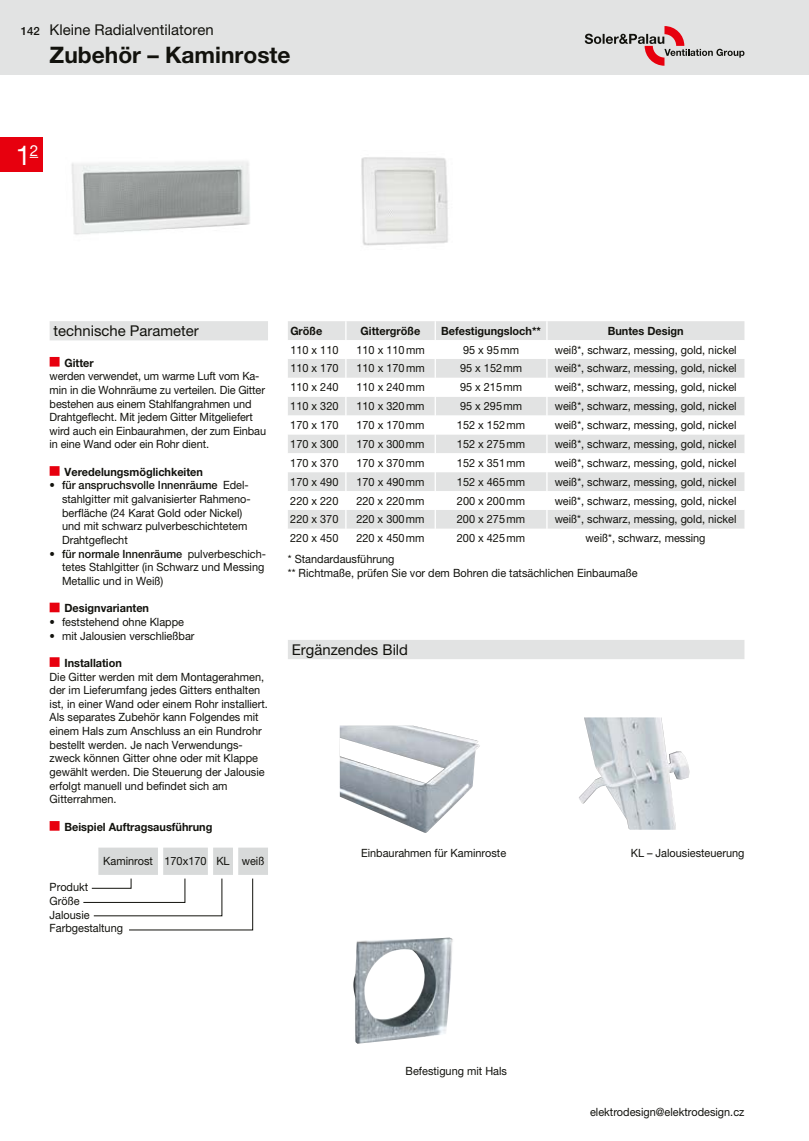
<style>
.page{position:relative;width:809px;height:1141px;background:#fff}
.page>*{position:absolute;margin:0;border:0;box-sizing:border-box;transform-origin:0 0}
.t1{font:27.12px "Helvetica Neue LT Pro";color:#fff}
.t2{font:700 22.75px "Helvetica Neue LT Pro";color:#12120d}
.t3{font:14.88px "Helvetica Neue LT Pro";color:#12120d}
.t4{font:11.38px/13.7px "Helvetica Neue LT Pro";color:#12120d;scale:.96 1}
.t5{font:700 11.38px "Helvetica Neue LT Pro";color:#12120d;scale:.96 1}
.t6{font:500 11.38px "Helvetica Neue LT Pro";color:#12120d}
.s1{font-weight:500}
</style>
<div class="page">
<div style="left:0;top:0;width:809px;height:74px;background:#e2e3e3"></div>
<svg style="left:584px;top:26px;width:160px;height:40px"></svg>
<div style="left:0;top:138px;width:42px;height:34px;background:#e7000e"></div>
<img style="left:361px;top:157px;width:87px;height:89px">
<img style="left:71px;top:161px;width:179px;height:74px">
<img style="left:340px;top:726px;width:140px;height:107px">
<img style="left:579px;top:717px;width:110px;height:113px">
<div style="left:50px;top:321px;width:218px;height:19px;background:#e2e3e3"></div>
<div style="left:50px;top:357px;width:10px;height:10px;background:#e7000e"></div>
<div style="left:50px;top:466px;width:10px;height:10px;background:#e7000e"></div>
<div style="left:50px;top:603px;width:10px;height:9px;background:#e7000e"></div>
<div style="left:50px;top:657px;width:10px;height:10px;background:#e7000e"></div>
<div style="left:50px;top:821px;width:10px;height:10px;background:#e7000e"></div>
<img style="left:353px;top:938px;width:100px;height:106px">
<svg style="left:288px;top:321px;width:456px;height:208px"></svg>
<svg style="left:83px;top:848px;width:185px;height:83px"></svg>
<div style="left:288px;top:640px;width:456px;height:19px;background:#e2e3e3"></div>
<p class="t6" style="left:21px;top:25px;width:20px">142</p>
<h3 class="t3" style="left:50px;top:21px;width:165px">Kleine Radialventilatoren</h3>
<h2 class="t2" style="left:50px;top:41px;width:242px">Zubehör – Kaminroste</h2>
<h1 class="t1" style="left:16px;top:139px;width:24px">1<sup>2</sup></h1>
<h3 class="t3" style="left:54px;top:322px;width:147px">technische Parameter</h3>
<p class="t5" style="left:64px;top:355px;width:32px">Gitter</p>
<p class="t4" style="left:50px;top:369px;width:227px">werden verwendet, um warme Luft vom Ka&shy;min in die Wohnräume zu verteilen. Die Gitter bestehen aus einem Stahlfangrahmen und Drahtgeflecht. Mit jedem Gitter Mitgeliefert wird auch ein Einbaurahmen, der zum Einbau in eine Wand oder ein Rohr dient.</p>
<p class="t5" style="left:64px;top:465px;width:146px">Veredelungsmöglichkeiten</p>
<p class="t4" style="left:62px;top:478px;width:198px;text-indent:-12px">• <span class="s1">für anspruchsvolle Innenräume</span> Edel&shy;stahlgitter mit galvanisierter Rahmeno&shy;berfläche (24 Karat Gold oder Nickel) und mit schwarz pulverbeschichtetem Drahtgeflecht</p>
<p class="t4" style="left:62px;top:547px;width:214px;text-indent:-12px">• <span class="s1">für normale Innenräume</span> pulverbeschich&shy;tetes Stahlgitter (in Schwarz und Messing<br>Metallic und in Weiß)</p>
<p class="t5" style="left:64px;top:601px;width:90px">Designvarianten</p>
<p class="t4" style="left:50px;top:615px;width:141px">• feststehend ohne Klappe</p>
<p class="t4" style="left:50px;top:629px;width:152px">• mit Jalousien verschließbar</p>
<p class="t5" style="left:64px;top:656px;width:61px">Installation</p>
<p class="t4" style="left:50px;top:669px;width:229px">Die Gitter werden mit dem Montagerahmen, der im Lieferumfang jedes Gitters enthalten ist, in einer Wand oder einem Rohr installiert.<br>Als separates Zubehör kann Folgendes mit einem Hals zum Anschluss an ein Rundrohr bestellt werden. Je nach Verwendungs&shy;zweck können Gitter ohne oder mit Klappe gewählt werden. Die Steuerung der Jalousie erfolgt manuell und befindet sich am Gitterrahmen.</p>
<p class="t5" style="left:64px;top:820px;width:155px">Beispiel Auftragsausführung</p>
<p class="t4" style="left:103px;top:854px;width:169px">Kaminrost 170x170 KL weiß</p>
<p class="t4" style="left:50px;top:880px;width:78px">Produkt<br>Größe<br>Jalousie<br>Farbgestaltung</p>
<p class="t5" style="left:290px;top:324px;width:35px">Größe</p>
<p class="t5" style="left:360px;top:324px;width:64px">Gittergröße</p>
<p class="t5" style="left:441px;top:324px;width:105px">Befestigungsloch**</p>
<p class="t5" style="left:607px;top:324px;width:80px">Buntes Design</p>
<p class="t4" style="left:290px;top:343px;width:52px">110 x 110</p>
<p class="t4" style="left:356px;top:343px;width:72px">110 x 110mm</p>
<p class="t4" style="left:463px;top:343px;width:60px">95 x 95mm</p>
<p class="t4" style="left:554px;top:343px;width:191px">weiß*, schwarz, messing, gold, nickel</p>
<p class="t4" style="left:290px;top:361px;width:52px">110 x 170</p>
<p class="t4" style="left:356px;top:361px;width:72px">110 x 170mm</p>
<p class="t4" style="left:460px;top:361px;width:66px">95 x 152mm</p>
<p class="t4" style="left:554px;top:361px;width:191px">weiß*, schwarz, messing, gold, nickel</p>
<p class="t4" style="left:290px;top:380px;width:52px">110 x 240</p>
<p class="t4" style="left:356px;top:380px;width:72px">110 x 240mm</p>
<p class="t4" style="left:460px;top:380px;width:66px">95 x 215mm</p>
<p class="t4" style="left:554px;top:380px;width:191px">weiß*, schwarz, messing, gold, nickel</p>
<p class="t4" style="left:290px;top:399px;width:52px">110 x 320</p>
<p class="t4" style="left:356px;top:399px;width:72px">110 x 320mm</p>
<p class="t4" style="left:460px;top:399px;width:66px">95 x 295mm</p>
<p class="t4" style="left:554px;top:399px;width:191px">weiß*, schwarz, messing, gold, nickel</p>
<p class="t4" style="left:290px;top:418px;width:52px">170 x 170</p>
<p class="t4" style="left:356px;top:418px;width:72px">170 x 170mm</p>
<p class="t4" style="left:457px;top:418px;width:72px">152 x 152mm</p>
<p class="t4" style="left:554px;top:418px;width:191px">weiß*, schwarz, messing, gold, nickel</p>
<p class="t4" style="left:290px;top:437px;width:52px">170 x 300</p>
<p class="t4" style="left:356px;top:437px;width:72px">170 x 300mm</p>
<p class="t4" style="left:457px;top:437px;width:72px">152 x 275mm</p>
<p class="t4" style="left:554px;top:437px;width:191px">weiß*, schwarz, messing, gold, nickel</p>
<p class="t4" style="left:290px;top:456px;width:52px">170 x 370</p>
<p class="t4" style="left:356px;top:456px;width:72px">170 x 370mm</p>
<p class="t4" style="left:457px;top:456px;width:72px">152 x 351mm</p>
<p class="t4" style="left:554px;top:456px;width:191px">weiß*, schwarz, messing, gold, nickel</p>
<p class="t4" style="left:290px;top:475px;width:52px">170 x 490</p>
<p class="t4" style="left:356px;top:475px;width:72px">170 x 490mm</p>
<p class="t4" style="left:457px;top:475px;width:72px">152 x 465mm</p>
<p class="t4" style="left:554px;top:475px;width:191px">weiß*, schwarz, messing, gold, nickel</p>
<p class="t4" style="left:290px;top:494px;width:52px">220 x 220</p>
<p class="t4" style="left:356px;top:494px;width:72px">220 x 220mm</p>
<p class="t4" style="left:457px;top:494px;width:72px">200 x 200mm</p>
<p class="t4" style="left:554px;top:494px;width:191px">weiß*, schwarz, messing, gold, nickel</p>
<p class="t4" style="left:290px;top:512px;width:52px">220 x 370</p>
<p class="t4" style="left:356px;top:512px;width:72px">220 x 300mm</p>
<p class="t4" style="left:457px;top:512px;width:72px">200 x 275mm</p>
<p class="t4" style="left:554px;top:512px;width:191px">weiß*, schwarz, messing, gold, nickel</p>
<p class="t4" style="left:290px;top:531px;width:52px">220 x 450</p>
<p class="t4" style="left:356px;top:531px;width:72px">220 x 450mm</p>
<p class="t4" style="left:457px;top:531px;width:72px">200 x 425mm</p>
<p class="t4" style="left:585px;top:531px;width:126px">weiß*, schwarz, messing</p>
<p class="t4" style="left:288px;top:552px;width:366px">* Standardausführung<br>** Richtmaße, prüfen Sie vor dem Bohren die tatsächlichen Einbaumaße</p>
<h3 class="t3" style="left:292px;top:641px;width:118px">Ergänzendes Bild</h3>
<p class="t4" style="left:361px;top:846px;width:153px">Einbaurahmen für Kaminroste</p>
<p class="t4" style="left:630px;top:846px;width:120px">KL – Jalousiesteuerung</p>
<p class="t4" style="left:405px;top:1064px;width:107px">Befestigung mit Hals</p>
<p class="t4" style="left:590px;top:1105px;width:162px">elektrodesign@elektrodesign.cz</p>
</div>
